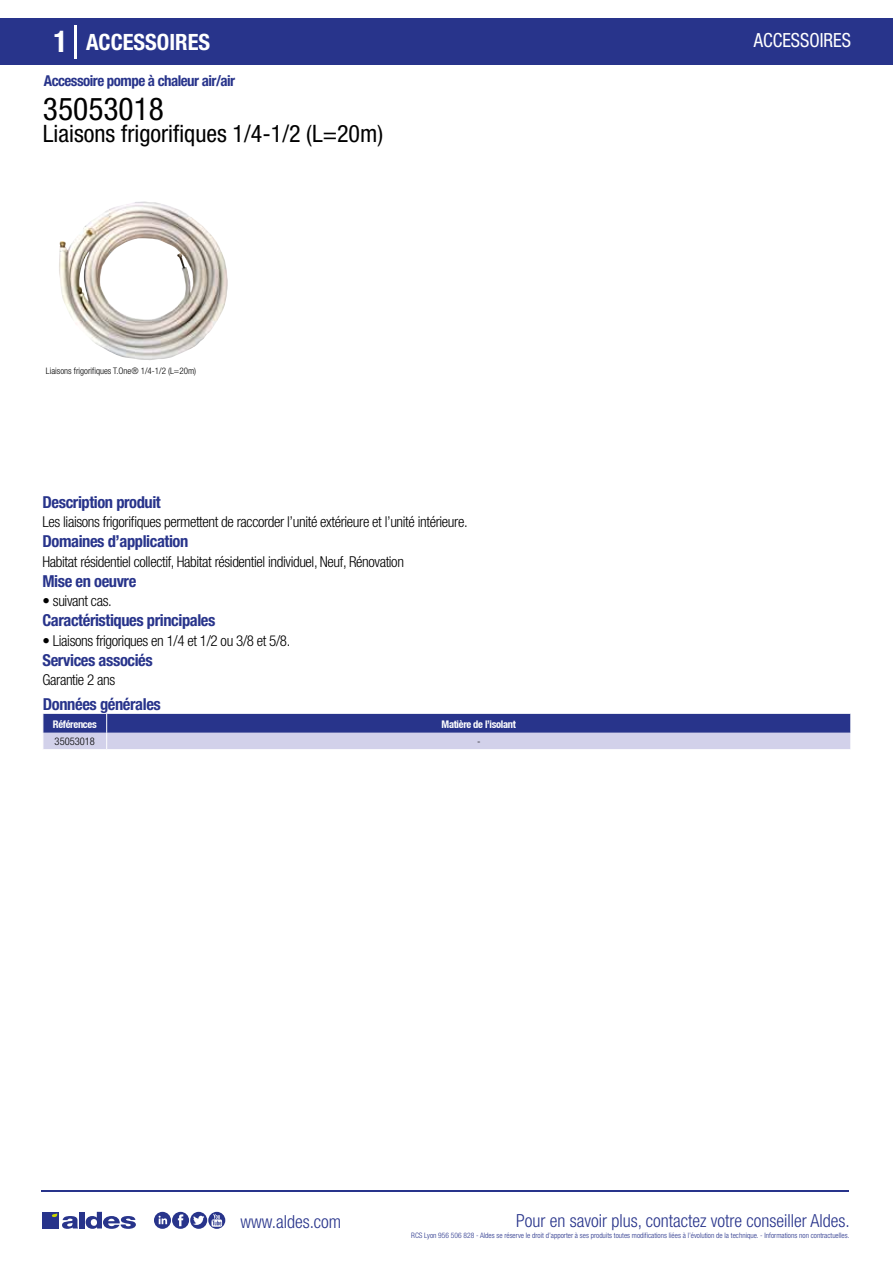
<style>
.page{position:relative;width:893px;height:1263px;background:#fff}
.page>*{position:absolute;margin:0;border:0;box-sizing:border-box;transform-origin:0 0}
.t1{font:condensed 31.5px "Helvetica Neue LT Std";color:#000}
.t2{font:condensed 24px "Helvetica Neue LT Std";color:#000}
.t3{font:700 condensed 22.5px "Helvetica Neue LT Std";color:#fff}
.t4{font:condensed 19.5px "Helvetica Neue LT Std";color:#fff;scale:.95 1}
.t5{font:300 condensed 18px "Helvetica Neue";color:#28348b}
.t6{font:700 condensed 16.5px "Helvetica Neue LT Std";letter-spacing:-.025em;color:#28348b}
.t7{font:300 condensed 15px "Helvetica Neue LT Std";letter-spacing:-.025em;color:#000}
.t8{font:700 condensed 15px "Helvetica Neue LT Std";letter-spacing:-.035em;color:#28348b}
.t9{font:700 condensed 10.5px "Helvetica Neue";letter-spacing:-.03em;color:#fff}
.t10{font:300 condensed 10.5px "Helvetica Neue";color:#000}
.t11{font:300 condensed 9px "Helvetica Neue";color:#000}
.t12{font:300 condensed 7.5px "Helvetica Neue";color:#28348b}
.s1{font-size:30px}
</style>
<div class="page">
<div style="left:0;top:18px;width:893px;height:46px;background:#28348b"></div>
<hr style="left:74px;top:25px;width:2px;height:33px;background:#fff">
<svg style="left:59px;top:201px;width:169px;height:159px"></svg>
<svg style="left:43px;top:714px;width:808px;height:35px;background:#777db7"></svg>
<hr style="left:41px;top:1190px;width:808px;height:1px;background:#28348b">
<svg style="left:154px;top:1212px;width:71px;height:17px"></svg>
<div style="left:42px;top:1212px;width:17px;height:16px;background:#28348b"></div>
<div style="left:79px;top:1212px;width:5px;height:16px;background:#28348b"></div>
<svg style="left:86px;top:1212px;width:50px;height:17px"></svg>
<svg style="left:52px;top:1213px;width:26px;height:16px"></svg>
<h3 class="t3" style="left:54px;top:28px;width:158px"><span class="s1">1</span> ACCESSOIRES</h3>
<h3 class="t4" style="left:754px;top:29px;width:104px">ACCESSOIRES</h3>
<p class="t8" style="left:44px;top:71px;width:193px">Accessoire pompe à chaleur air/air</p>
<h1 class="t1" style="left:43px;top:91px;width:122px">35053018</h1>
<h2 class="t2" style="left:43px;top:120px;width:342px">Liaisons frigorifiques 1/4-1/2 (L=20m)</h2>
<p class="t11" style="left:46px;top:365px;width:152px">Liaisons frigorifiques T.One® 1/4-1/2 (L=20m)</p>
<p class="t6" style="left:43px;top:492px;width:120px">Description produit</p>
<p class="t6" style="left:43px;top:531px;width:147px">Domaines d’application</p>
<p class="t6" style="left:43px;top:571px;width:95px">Mise en oeuvre</p>
<p class="t7" style="left:43px;top:513px;width:427px">Les liaisons frigorifiques permettent de raccorder l’unité extérieure et l’unité intérieure.</p>
<p class="t7" style="left:43px;top:553px;width:363px">Habitat résidentiel collectif, Habitat résidentiel individuel, Neuf, Rénovation</p>
<p class="t7" style="left:43px;top:592px;width:71px">• suivant cas.</p>
<p class="t6" style="left:43px;top:610px;width:174px">Caractéristiques principales</p>
<p class="t7" style="left:43px;top:632px;width:249px">• Liaisons frigoriques en 1/4 et 1/2 ou 3/8 et 5/8.</p>
<p class="t6" style="left:43px;top:650px;width:112px">Services associés</p>
<p class="t7" style="left:43px;top:671px;width:74px">Garantie 2 ans</p>
<p class="t6" style="left:43px;top:694px;width:119px">Données générales</p>
<p class="t9" style="left:53px;top:718px;width:45px">Références</p>
<p class="t9" style="left:442px;top:718px;width:76px">Matière de l’isolant</p>
<p class="t10" style="left:55px;top:735px;width:42px">35053018</p>
<p class="t10" style="left:477px;top:735px;width:5px">-</p>
<p class="t5" style="left:240px;top:1211px;width:102px">www.aldes.com</p>
<p class="t5" style="left:516px;top:1211px;width:335px">Pour en savoir plus, contactez votre conseiller Aldes.</p>
<p class="t12" style="left:411px;top:1230px;width:440px">RCS Lyon 956 506 828 - Aldes se réserve le droit d’apporter à ses produits toutes modifications liées à l’évolution de la technique. - Informations non contractuelles.</p>
</div>
